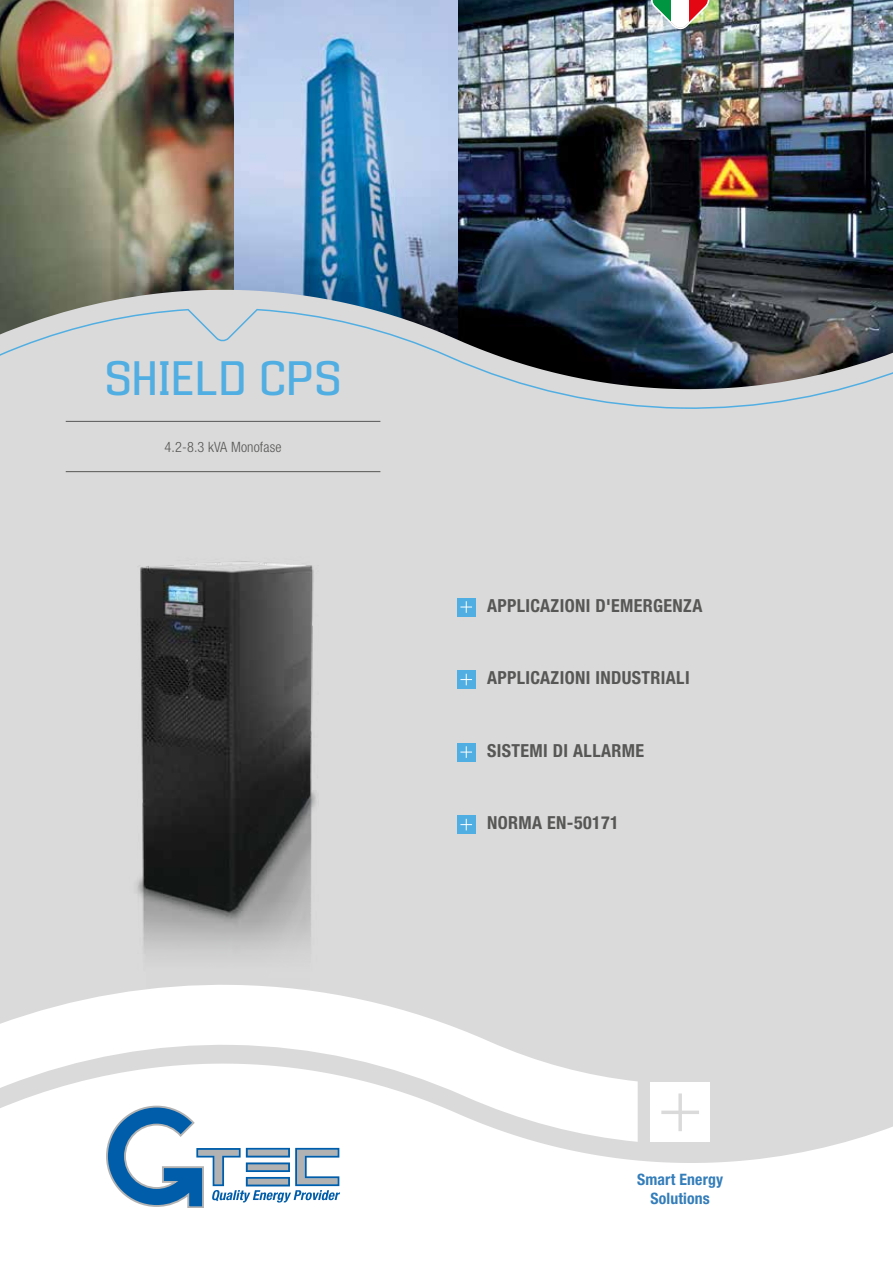
<style>
.page{position:relative;width:893px;height:1263px;background:#fff}
.page>*{position:absolute;margin:0;border:0;box-sizing:border-box;transform-origin:0 0}
.t1{font:45px "Enigmatic";letter-spacing:.04em;color:#51aee2}
.t2{font:700 condensed 18px "Helvetica Neue LT Std";letter-spacing:.02em;color:#575756}
.t3{font:700 condensed 15.75px/18.9px "Helvetica Neue LT Std";letter-spacing:.01em;color:#005da9;text-align:center}
.t4{font:300 condensed 14.25px "Helvetica Neue LT Std";letter-spacing:.01em;color:#575756}
</style>
<div class="page">
<img style="left:457px;top:0;width:436px;height:290px">
<img style="left:234px;top:0;width:223px;height:290px">
<img style="left:0;top:0;width:234px;height:290px">
<div style="left:0;top:290px;width:893px;height:873px;background:#dadada"></div>
<svg style="left:0;top:307px;width:893px;height:104px;background:#9ba0a4"></svg>
<div style="left:650px;top:1082px;width:60px;height:60px;background:#fff"></div>
<svg style="left:678px;top:1093px;width:4px;height:38px"></svg>
<svg style="left:661px;top:1110px;width:38px;height:4px"></svg>
<svg style="left:106px;top:1142px;width:234px;height:66px"></svg>
<hr style="left:66px;top:421px;width:314px;height:1px;background:#575756">
<hr style="left:66px;top:471px;width:314px;height:1px;background:#575756">
<div style="left:457px;top:598px;width:18px;height:18px;background:#51aee2"></div>
<svg style="left:460px;top:601px;width:12px;height:12px"></svg>
<div style="left:457px;top:670px;width:18px;height:19px;background:#51aee2"></div>
<svg style="left:460px;top:674px;width:12px;height:11px"></svg>
<div style="left:457px;top:743px;width:18px;height:18px;background:#51aee2"></div>
<svg style="left:460px;top:746px;width:12px;height:12px"></svg>
<div style="left:457px;top:815px;width:18px;height:19px;background:#51aee2"></div>
<svg style="left:460px;top:819px;width:12px;height:11px"></svg>
<svg style="left:648px;top:0;width:64px;height:32px"></svg>
<img style="left:42px;top:472px;width:411px;height:511px">
<svg style="left:0;top:983px;width:638px;height:159px"></svg>
<h1 class="t1" style="left:105px;top:352px;width:237px">SHIELD CPS</h1>
<p class="t4" style="left:165px;top:439px;width:118px">4.2-8.3 kVA Monofase</p>
<p class="t2" style="left:487px;top:594px;width:217px">APPLICAZIONI D'EMERGENZA</p>
<p class="t2" style="left:487px;top:667px;width:204px">APPLICAZIONI INDUSTRIALI</p>
<p class="t2" style="left:487px;top:739px;width:158px">SISTEMI DI ALLARME</p>
<p class="t2" style="left:487px;top:812px;width:133px">NORMA EN-50171</p>
<p class="t3" style="left:637px;top:1170px;width:88px">Smart Energy<br>Solutions</p>
</div>
